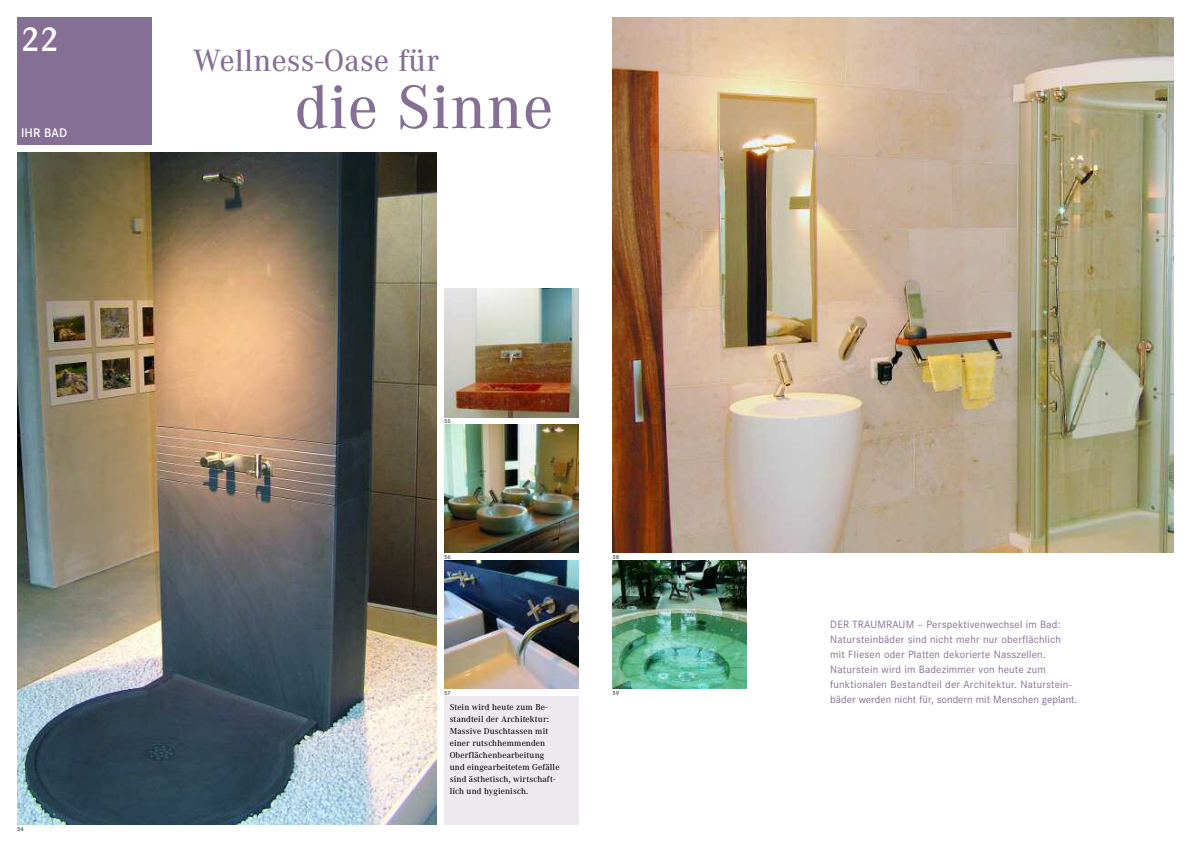
<style>
.page{position:relative;width:1191px;height:842px;background:#fff}
.page>*{position:absolute;margin:0;border:0;box-sizing:border-box;transform-origin:0 0}
.t1{font:500 64px "Corporate A";letter-spacing:.01em;color:#856f95}
.t2{font:600 36px "Corporate A";color:#fff}
.t3{font:500 32px "Corporate A";letter-spacing:.01em;color:#856f95}
.t4{font:600 13px "Corporate S";letter-spacing:.01em;color:#fff}
.t5{font:11px/15px "Corporate S";letter-spacing:.015em;color:#856f95}
.t6{font:500 9px/12px "Corporate A";letter-spacing:.015em;color:#000}
.t7{font:700 6px "Corporate S";color:#666}
</style>
<div class="page">
<div style="left:17px;top:17px;width:134px;height:128px;background:#856f95"></div>
<div style="left:444px;top:697px;width:134px;height:128px;background:#ede9ef"></div>
<img style="left:612px;top:561px;width:135px;height:128px">
<img style="left:444px;top:289px;width:134px;height:128px">
<img style="left:444px;top:425px;width:134px;height:128px">
<img style="left:444px;top:561px;width:134px;height:128px">
<img style="left:612px;top:17px;width:562px;height:536px">
<img style="left:17px;top:153px;width:419px;height:672px">
<h2 class="t2" style="left:21px;top:18px;width:40px">22</h2>
<p class="t4" style="left:21px;top:125px;width:48px">IHR BAD</p>
<p class="t7" style="left:17px;top:825px;width:8px">54</p>
<h3 class="t3" style="left:193px;top:41px;width:247px">Wellness-Oase für</h3>
<h1 class="t1" style="left:295px;top:69px;width:259px">die Sinne</h1>
<p class="t7" style="left:444px;top:417px;width:8px">55</p>
<p class="t7" style="left:444px;top:553px;width:8px">56</p>
<p class="t7" style="left:444px;top:689px;width:8px">57</p>
<p class="t6" style="left:450px;top:700px;width:111px">Stein wird heute zum Be&shy;standteil der Architektur:<br>Massive Duschtassen mit einer rutschhemmenden<br>Oberflächenbearbeitung und eingearbeitetem Gefälle sind ästhetisch, wirtschaft&shy;lich und hygienisch.</p>
<p class="t7" style="left:612px;top:553px;width:8px">58</p>
<p class="t7" style="left:612px;top:689px;width:8px">59</p>
<p class="t5" style="left:830px;top:617px;width:249px">DER TRAUMRAUM – Perspektivenwechsel im Bad:<br>Natursteinbäder sind nicht mehr nur oberflächlich mit Fliesen oder Platten dekorierte Nasszellen.<br>Naturstein wird im Badezimmer von heute zum funktionalen Bestandteil der Architektur. Naturstein&shy;bäder werden nicht für, sondern mit Menschen geplant.</p>
</div>
